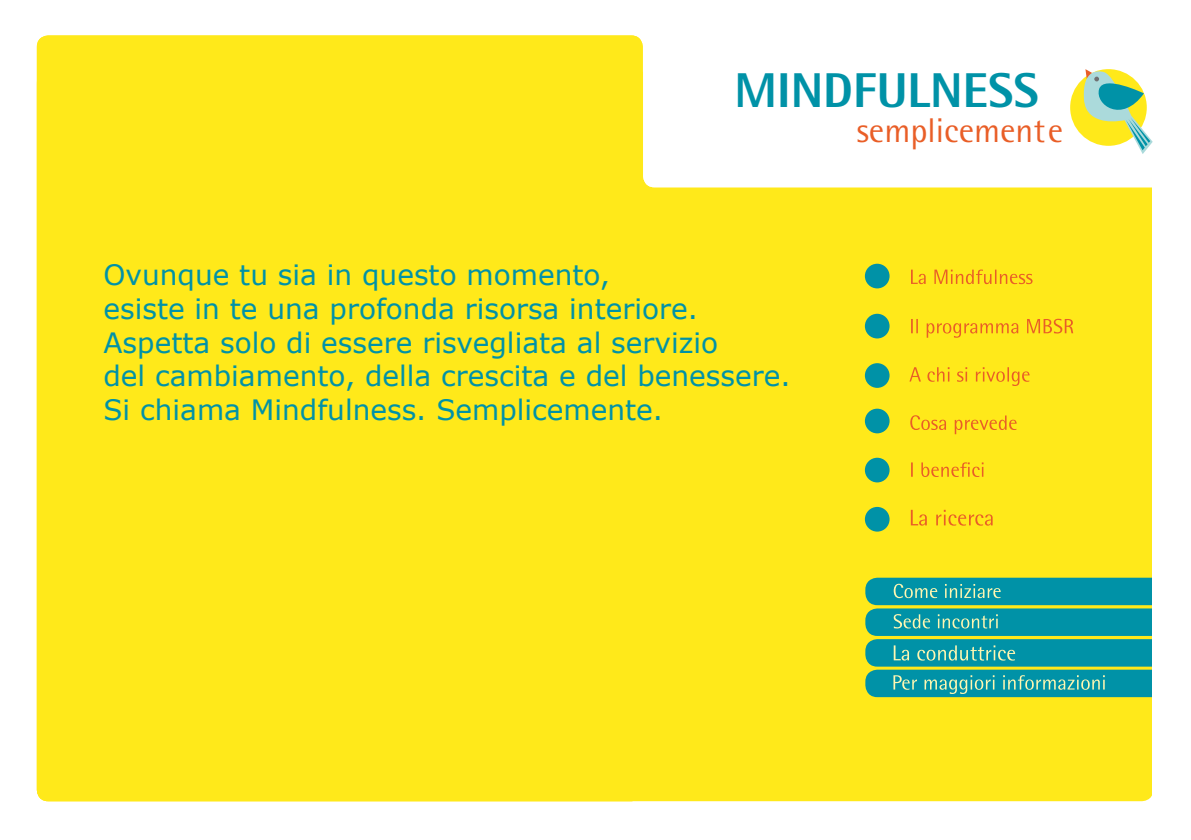
<style>
.page{position:relative;width:1191px;height:840px;background:#fff}
.page>*{position:absolute;margin:0;border:0;box-sizing:border-box;transform-origin:0 0}
.t1{font:800 48.8px "Rotis Semi Sans Std";color:#0092a7}
.t2{font:34.2px "Rotis Semi Sans Std";color:#e95e27}
.t3{font:28px/33.6px "Verdana";color:#0092a7}
</style>
<div class="page">
<div style="left:37px;top:72px;width:1116px;height:728px;background:#ffe91a;border-radius:11px"></div>
<div style="left:37px;top:35px;width:606px;height:765px;background:#ffe91a;border-radius:11px"></div>
<div style="left:643px;top:0;width:528px;height:187px;background:#fff;border-radius:11px"></div>
<div style="left:1070px;top:69px;width:76px;height:77px;background:#ffe91a;border-radius:50%"></div>
<svg style="left:1082px;top:69px;width:70px;height:85px"></svg>
<div style="left:865px;top:669px;width:306px;height:27px;background:#0092a7;border-radius:12px"></div>
<div style="left:865px;top:608px;width:306px;height:27px;background:#0092a7;border-radius:12px"></div>
<div style="left:865px;top:638px;width:306px;height:28px;background:#0092a7;border-radius:12px"></div>
<svg style="left:893px;top:614px;width:104px;height:14px"></svg>
<div style="left:865px;top:577px;width:306px;height:28px;background:#0092a7;border-radius:12px"></div>
<svg style="left:893px;top:583px;width:107px;height:14px"></svg>
<div style="left:1152px;top:178px;width:39px;height:661px;background:#fff"></div>
<svg style="left:911px;top:462px;width:72px;height:14px"></svg>
<svg style="left:910px;top:415px;width:106px;height:19px"></svg>
<svg style="left:909px;top:367px;width:120px;height:19px"></svg>
<svg style="left:911px;top:318px;width:162px;height:19px"></svg>
<svg style="left:911px;top:269px;width:121px;height:15px"></svg>
<div style="left:865px;top:263px;width:24px;height:25px;background:#0092a7;border-radius:50%"></div>
<div style="left:865px;top:313px;width:24px;height:25px;background:#0092a7;border-radius:50%"></div>
<div style="left:865px;top:363px;width:24px;height:24px;background:#0092a7;border-radius:50%"></div>
<div style="left:865px;top:408px;width:24px;height:25px;background:#0092a7;border-radius:50%"></div>
<div style="left:865px;top:457px;width:24px;height:25px;background:#0092a7;border-radius:50%"></div>
<div style="left:865px;top:506px;width:24px;height:25px;background:#0092a7;border-radius:50%"></div>
<svg style="left:910px;top:509px;width:82px;height:16px"></svg>
<svg style="left:893px;top:675px;width:211px;height:18px"></svg>
<svg style="left:893px;top:645px;width:122px;height:15px"></svg>
<h1 class="t1" style="left:734px;top:60px;width:306px">MINDFULNESS</h1>
<p class="t2" style="left:857px;top:110px;width:208px">semplicemente</p>
<p class="t3" style="left:103px;top:257px;width:688px">Ovunque tu sia in questo momento,<br>esiste in te una profonda risorsa interiore.<br>Aspetta solo di essere risvegliata al servizio<br>del cambiamento, della crescita e del benessere.<br>Si chiama Mindfulness. Semplicemente.</p>
</div>
